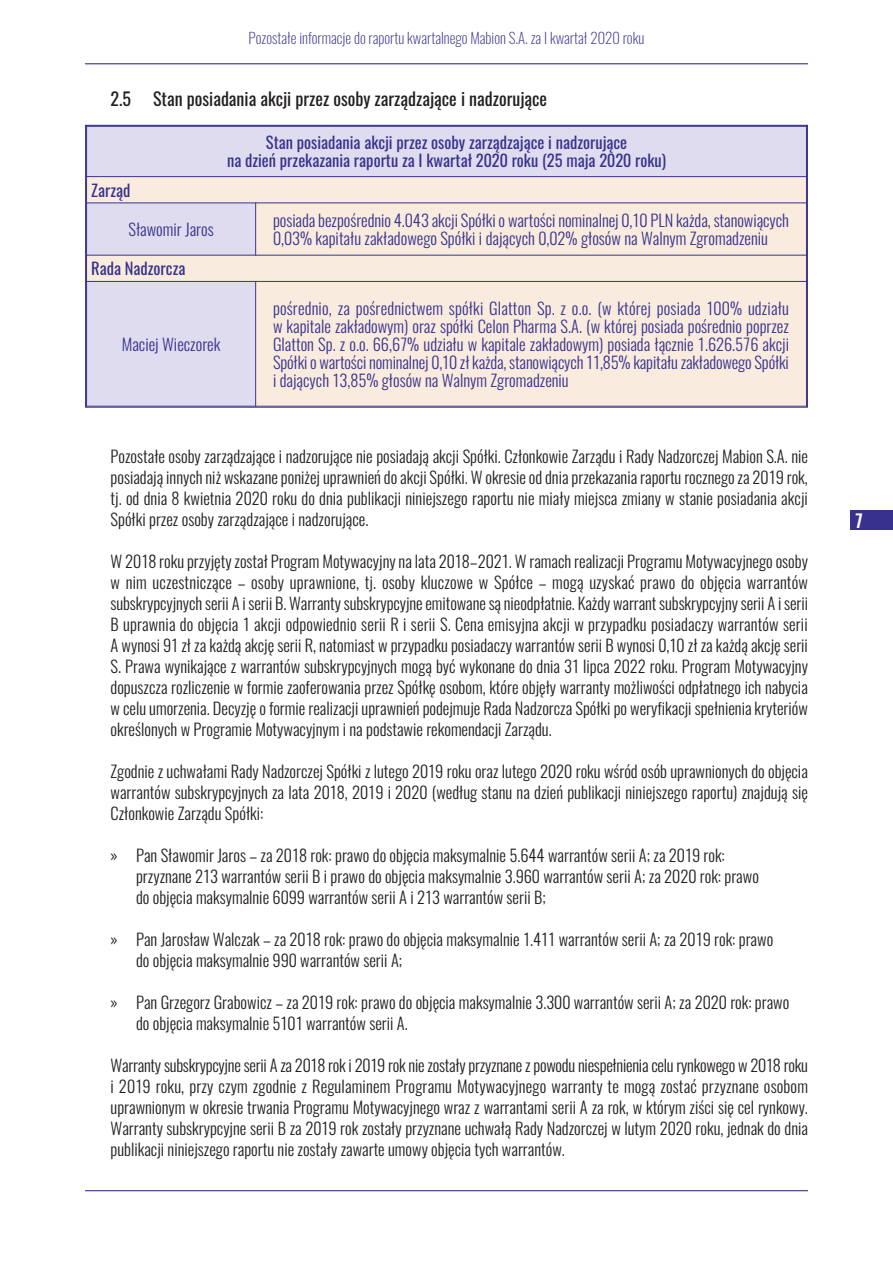
<style>
.page{position:relative;width:893px;height:1263px;background:#fff}
.page>*{position:absolute;margin:0;border:0;box-sizing:border-box;transform-origin:0 0}
.t1{font:18px "Oswald";color:#231f20}
.t2{font:500 18px "Oswald";color:#fff}
.t3{font:300 16.5px/21px "Oswald";color:#231f20;text-align:justify}
.t4{font:300 16.5px/18px "Oswald";color:#38328e}
.t5{font:16.5px/18px "Oswald";color:#38328e;text-align:center}
.t6{font:200 15px "Oswald";color:#38328e}
</style>
<div class="page">
<hr style="left:85px;top:63px;width:723px;height:1px;background:#38328e">
<div style="left:850px;top:510px;width:43px;height:20px;background:#38328e"></div>
<hr style="left:85px;top:1190px;width:723px;height:1px;background:#38328e">
<div style="left:86px;top:126px;width:720px;height:51px;background:#dedcee"></div>
<div style="left:86px;top:177px;width:720px;height:26px;background:#f9ecde"></div>
<div style="left:86px;top:203px;width:170px;height:52px;background:#dedcee"></div>
<div style="left:256px;top:203px;width:551px;height:52px;background:#f9ecde"></div>
<div style="left:86px;top:255px;width:720px;height:26px;background:#f9ecde"></div>
<div style="left:86px;top:281px;width:170px;height:126px;background:#dedcee"></div>
<div style="left:256px;top:281px;width:551px;height:126px;background:#f9ecde"></div>
<hr style="left:86px;top:126px;width:1px;height:281px;background:#38328e">
<hr style="left:255px;top:202px;width:1px;height:54px;background:#38328e">
<hr style="left:255px;top:281px;width:1px;height:126px;background:#38328e">
<hr style="left:806px;top:126px;width:1px;height:281px;background:#38328e">
<hr style="left:86px;top:126px;width:721px;height:1px;background:#38328e">
<hr style="left:86px;top:176px;width:721px;height:1px;background:#38328e">
<hr style="left:86px;top:202px;width:721px;height:1px;background:#38328e">
<hr style="left:86px;top:255px;width:721px;height:1px;background:#38328e">
<hr style="left:86px;top:281px;width:721px;height:1px;background:#38328e">
<hr style="left:86px;top:406px;width:721px;height:1px;background:#38328e">
<p class="t6" style="left:248px;top:32px;width:397px">Pozostałe informacje do raportu kwartalnego Mabion S.A. za I kwartał 2020 roku</p>
<p class="t1" style="left:111px;top:91px;width:438px">2.5 Stan posiadania akcji przez osoby zarządzające i nadzorujące</p>
<p class="t5" style="left:227px;top:135px;width:440px">Stan posiadania akcji przez osoby zarządzające i nadzorujące<br>na dzień przekazania raportu za I kwartał 2020 roku (25 maja 2020 roku)</p>
<p class="t5" style="left:91px;top:182px;width:41px">Zarząd</p>
<p class="t4" style="left:128px;top:222px;width:87px">Sławomir Jaros</p>
<p class="t4" style="left:273px;top:213px;width:517px">posiada bezpośrednio 4.043 akcji Spółki o wartości nominalnej 0,10 PLN każda, stanowiących<br>0,03% kapitału zakładowego Spółki i dających 0,02% głosów na Walnym Zgromadzeniu</p>
<p class="t5" style="left:91px;top:261px;width:96px">Rada Nadzorcza</p>
<p class="t4" style="left:122px;top:336px;width:100px">Maciej Wieczorek</p>
<p class="t4" style="left:273px;top:300px;width:517px;text-align:justify">pośrednio, za pośrednictwem spółki Glatton Sp. z o.o. (w której posiada 100% udziału w kapitale zakładowym) oraz spółki Celon Pharma S.A. (w której posiada pośrednio poprzez Glatton Sp. z o.o. 66,67% udziału w kapitale zakładowym) posiada łącznie 1.626.576 akcji Spółki o wartości nominalnej 0,10 zł każda, stanowiących 11,85% kapitału zakładowego Spółki i dających 13,85% głosów na Walnym Zgromadzeniu</p>
<p class="t3" style="left:111px;top:447px;width:699px">Pozostałe osoby zarządzające i nadzorujące nie posiadają akcji Spółki. Członkowie Zarządu i Rady Nadzorczej Mabion S.A. nie posiadają innych niż wskazane poniżej uprawnień do akcji Spółki. W okresie od dnia przekazania raportu rocznego za 2019 rok, tj. od dnia 8 kwietnia 2020 roku do dnia publikacji niniejszego raportu nie miały miejsca zmiany w stanie posiadania akcji Spółki przez osoby zarządzające i nadzorujące.</p>
<p class="t3" style="left:111px;top:552px;width:699px">W 2018 roku przyjęty został Program Motywacyjny na lata 2018–2021. W ramach realizacji Programu Motywacyjnego osoby w nim uczestniczące – osoby uprawnione, tj. osoby kluczowe w Spółce – mogą uzyskać prawo do objęcia warrantów subskrypcyjnych serii A i serii B. Warranty subskrypcyjne emitowane są nieodpłatnie. Każdy warrant subskrypcyjny serii A i serii B uprawnia do objęcia 1 akcji odpowiednio serii R i serii S. Cena emisyjna akcji w przypadku posiadaczy warrantów serii A wynosi 91 zł za każdą akcję serii R, natomiast w przypadku posiadaczy warrantów serii B wynosi 0,10 zł za każdą akcję serii S. Prawa wynikające z warrantów subskrypcyjnych mogą być wykonane do dnia 31 lipca 2022 roku. Program Motywacyjny dopuszcza rozliczenie w formie zaoferowania przez Spółkę osobom, które objęły warranty możliwości odpłatnego ich nabycia w celu umorzenia. Decyzję o formie realizacji uprawnień podejmuje Rada Nadzorcza Spółki po weryfikacji spełnienia kryteriów określonych w Programie Motywacyjnym i na podstawie rekomendacji Zarządu.</p>
<p class="t3" style="left:111px;top:762px;width:699px">Zgodnie z uchwałami Rady Nadzorczej Spółki z lutego 2019 roku oraz lutego 2020 roku wśród osób uprawnionych do objęcia warrantów subskrypcyjnych za lata 2018, 2019 i 2020 (według stanu na dzień publikacji niniejszego raportu) znajdują się Członkowie Zarządu Spółki:</p>
<p class="t3" style="left:136px;top:846px;width:624px;text-align:left;text-indent:-26px">» Pan Sławomir Jaros – za 2018 rok: prawo do objęcia maksymalnie 5.644 warrantów serii A; za 2019 rok: przyznane 213 warrantów serii B i prawo do objęcia maksymalnie 3.960 warrantów serii A; za 2020 rok: prawo do objęcia maksymalnie 6099 warrantów serii A i 213 warrantów serii B;</p>
<p class="t3" style="left:136px;top:930px;width:639px;text-indent:-26px">» Pan Jarosław Walczak – za 2018 rok: prawo do objęcia maksymalnie 1.411 warrantów serii A; za 2019 rok: prawo do objęcia maksymalnie 990 warrantów serii A;</p>
<p class="t3" style="left:136px;top:993px;width:655px;text-indent:-26px">» Pan Grzegorz Grabowicz – za 2019 rok: prawo do objęcia maksymalnie 3.300 warrantów serii A; za 2020 rok: prawo do objęcia maksymalnie 5101 warrantów serii A.</p>
<p class="t3" style="left:111px;top:1056px;width:699px">Warranty subskrypcyjne serii A za 2018 rok i 2019 rok nie zostały przyznane z powodu niespełnienia celu rynkowego w 2018 roku i 2019 roku, przy czym zgodnie z Regulaminem Programu Motywacyjnego warranty te mogą zostać przyznane osobom uprawnionym w okresie trwania Programu Motywacyjnego wraz z warrantami serii A za rok, w którym ziści się cel rynkowy.<br>Warranty subskrypcyjne serii B za 2019 rok zostały przyznane uchwałą Rady Nadzorczej w lutym 2020 roku, jednak do dnia publikacji niniejszego raportu nie zostały zawarte umowy objęcia tych warrantów.</p>
<p class="t2" style="left:855px;top:513px;width:9px">7</p>
</div>
